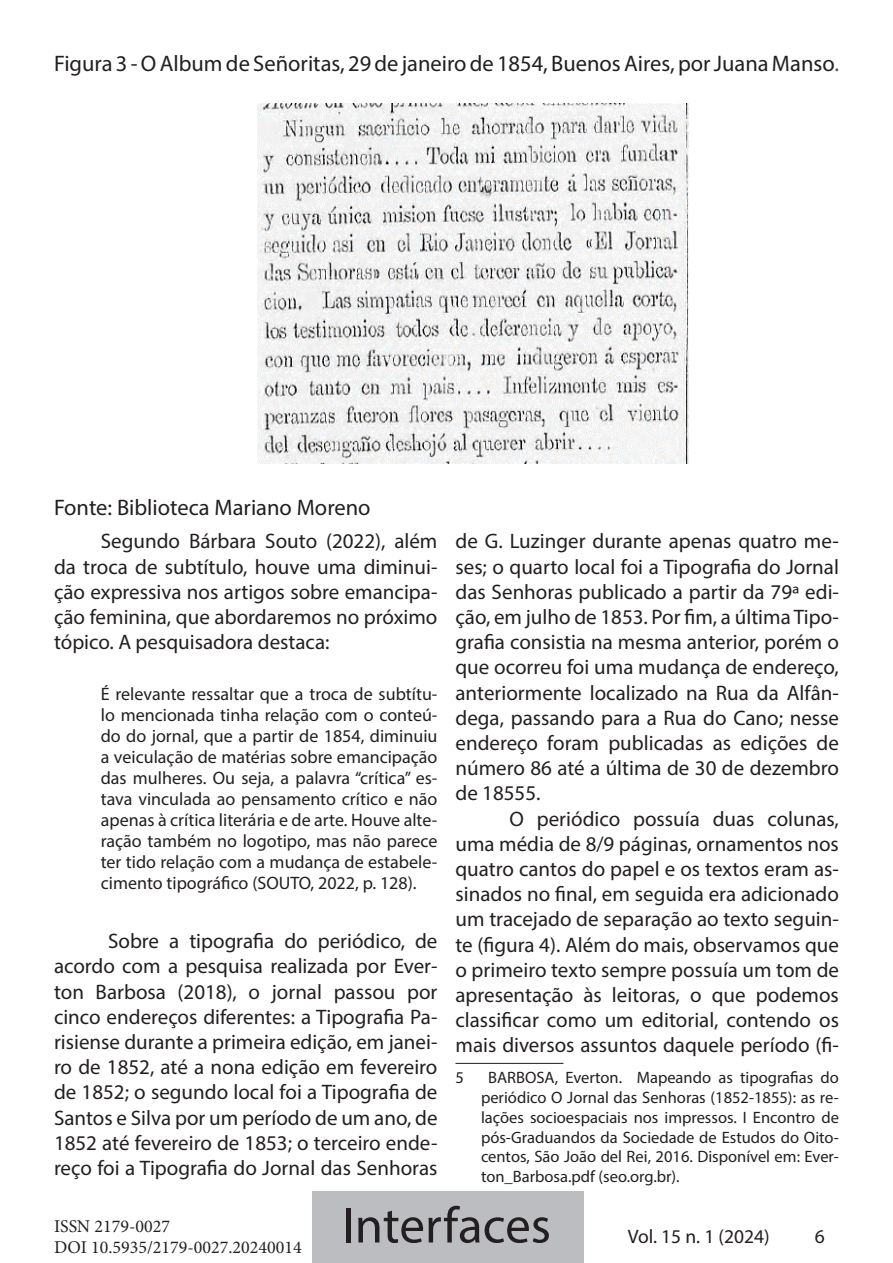
<style>
.page{position:relative;width:893px;height:1263px;background:#fff}
.page>*{position:absolute;margin:0;border:0;box-sizing:border-box;transform-origin:0 0}
.t1{font:51px "Myriad Pro";color:#231f20}
.INTERFACES_TITULO_FI{font:22.5px "Myriad Pro";color:#231f20}
.inter_texto{font:21px/25.2px "Myriad Pro";color:#231f20;text-align:justify}
.t2{font:19.5px "Myriad Pro";color:#231f20}
.inter_citacao{font:18px/21px "Myriad Pro";color:#231f20;text-align:justify}
.t3{font:18px/21.6px "Minion Pro";color:#231f20}
.inter_rodape{font:16.5px/19.8px "Myriad Pro";color:#231f20;text-align:justify}
.s1{color:#44546a}
</style>
<div class="page">
<div style="left:312px;top:1191px;width:272px;height:72px;background:#bcbdc0"></div>
<hr style="left:455px;top:1063px;width:108px;height:1px;background:#231f20">
<img style="left:258px;top:104px;width:430px;height:359px">
<p class="INTERFACES_TITULO_FI" style="left:54px;top:49px;width:786px">Figura 3 - O Album de Señoritas, 29 de janeiro de 1854, Buenos Aires, por Juana Manso<span class="s1">.</span></p>
<p class="INTERFACES_TITULO_FI" style="left:54px;top:494px;width:318px">Fonte: Biblioteca Mariano Moreno</p>
<p class="inter_texto" style="left:54px;top:528px;width:385px;text-indent:47px">Segundo Bárbara Souto (2022), além da troca de subtítulo, houve uma diminui&shy;ção expressiva nos artigos sobre emancipa&shy;ção feminina, que abordaremos no próximo tópico. A pesquisadora destaca:</p>
<p class="inter_citacao" style="left:101px;top:683px;width:338px">É relevante ressaltar que a troca de subtítu&shy;lo mencionada tinha relação com o conteú&shy;do do jornal, que a partir de 1854, diminuiu a veiculação de matérias sobre emancipação das mulheres. Ou seja, a palavra “crítica” es&shy;tava vinculada ao pensamento crítico e não apenas à crítica literária e de arte. Houve alte&shy;ração também no logotipo, mas não parece ter tido relação com a mudança de estabele&shy;cimento tipográfico (SOUTO, 2022, p. 128).</p>
<p class="inter_texto" style="left:54px;top:928px;width:385px;text-indent:54px">Sobre a tipografia do periódico, de acordo com a pesquisa realizada por Ever&shy;ton Barbosa (2018), o jornal passou por cinco endereços diferentes: a Tipografia Pa&shy;risiense durante a primeira edição, em janei&shy;ro de 1852, até a nona edição em fevereiro de 1852; o segundo local foi a Tipografia de Santos e Silva por um período de um ano, de 1852 até fevereiro de 1853; o terceiro ende&shy;reço foi a Tipografia do Jornal das Senhoras</p>
<p class="inter_texto" style="left:455px;top:528px;width:385px">de G. Luzinger durante apenas quatro me&shy;ses; o quarto local foi a Tipografia do Jornal das Senhoras publicado a partir da 79ª edi&shy;ção, em julho de 1853. Por fim, a última Tipo&shy;grafia consistia na mesma anterior, porém o que ocorreu foi uma mudança de endereço, anteriormente localizado na Rua da Alfân&shy;dega, passando para a Rua do Cano; nesse endereço foram publicadas as edições de número 86 até a última de 30 de dezembro de 18555.</p>
<p class="inter_texto" style="left:455px;top:806px;width:385px;text-indent:54px">O periódico possuía duas colunas, uma média de 8/9 páginas, ornamentos nos quatro cantos do papel e os textos eram as&shy;sinados no final, em seguida era adicionado um tracejado de separação ao texto seguin&shy;te (figura 4). Além do mais, observamos que o primeiro texto sempre possuía um tom de apresentação às leitoras, o que podemos classificar como um editorial, contendo os mais diversos assuntos daquele período (fi-</p>
<p class="inter_rodape" style="left:455px;top:1067px;width:10px">5</p>
<p class="inter_rodape" style="left:481px;top:1067px;width:359px;text-indent:7px">BARBOSA, Everton. Mapeando as tipografias do periódico O Jornal das Senhoras (1852-1855): as re&shy;lações socioespaciais nos impressos. I Encontro de pós-Graduandos da Sociedade de Estudos do Oito&shy;centos, São João del Rei, 2016. Disponível em: Ever&shy;ton_Barbosa.pdf (seo.org.br).</p>
<p class="t3" style="left:54px;top:1215px;width:249px">ISSN 2179-0027<br>DOI 10.5935/2179-0027.20240014</p>
<h1 class="t1" style="left:342px;top:1194px;width:210px">Interfaces</h1>
<p class="t2" style="left:628px;top:1225px;width:143px">Vol. 15 n. 1 (2024)</p>
<p class="t2" style="left:815px;top:1224px;width:12px">6</p>
</div>
